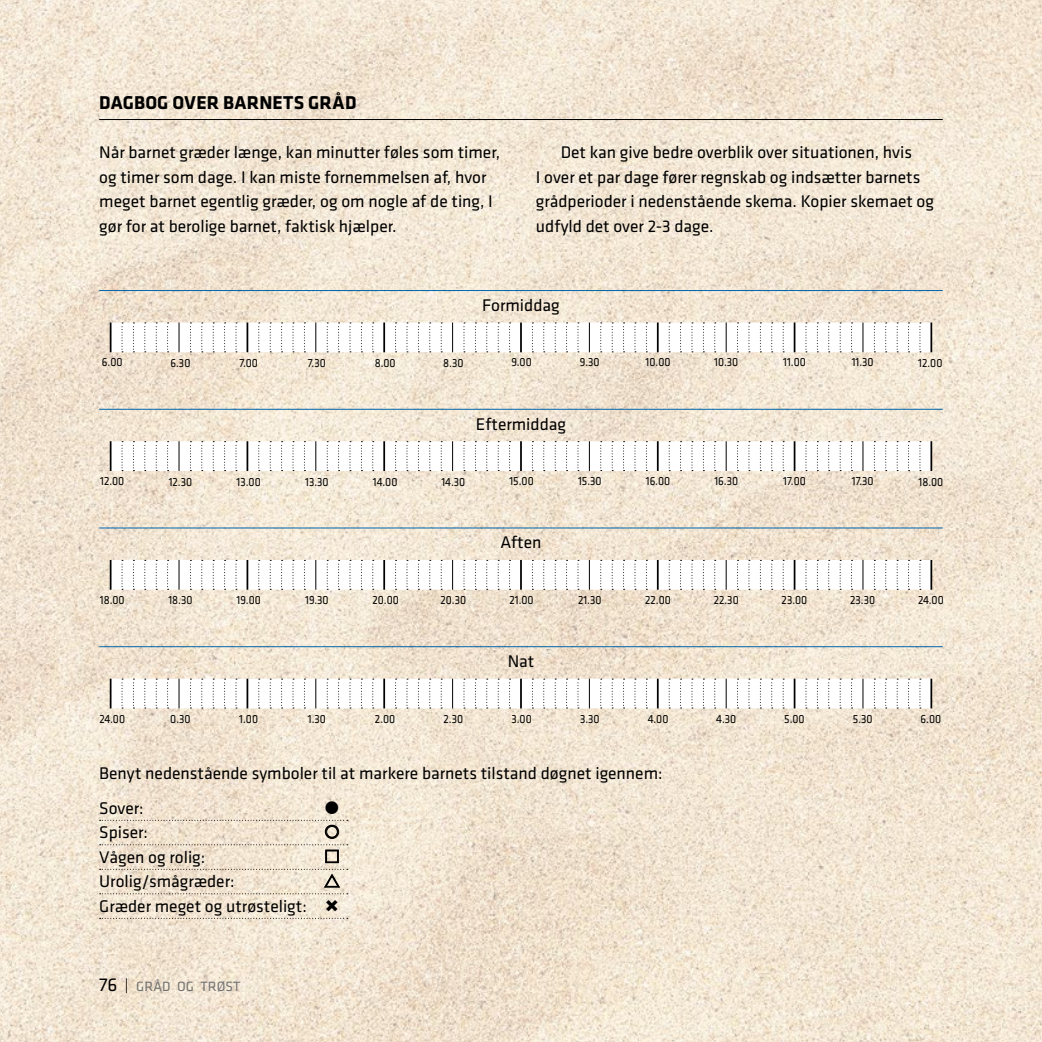
<style>
.page{position:relative;width:1042px;height:1042px;background:#fff}
.page>*{position:absolute;margin:0;border:0;box-sizing:border-box;transform-origin:0 0}
.t1{font:700 19.25px "Klavika";letter-spacing:.015em;color:#000}
.t2{font:17.5px/24.5px "Klavika";color:#000}
.t3{font:17.5px "Ding 1";color:#000}
.t4{font:14px "Klavika";letter-spacing:.01em;color:#706f6f}
.t5{font:12.25px "Klavika";color:#000;scale:.9 1}
.s1{font-family:"Ding 1"}
.s2{font-size:19.25px;color:#000}
.s3{font-size:14.88px;color:#000}
</style>
<div class="page">
<img style="left:0;top:0;width:1042px;height:1042px">
<hr style="left:99px;top:119px;width:844px;height:1px;background:#000">
<hr style="left:110px;top:322px;width:1px;height:30px;background:#000">
<hr style="left:930px;top:322px;width:2px;height:30px;background:#000">
<svg style="left:111px;top:322px;width:820px;height:30px"></svg>
<hr style="left:179px;top:322px;width:1px;height:30px;background:#000">
<hr style="left:315px;top:322px;width:1px;height:30px;background:#000">
<hr style="left:452px;top:322px;width:1px;height:30px;background:#000">
<hr style="left:589px;top:322px;width:1px;height:30px;background:#000">
<hr style="left:726px;top:322px;width:1px;height:30px;background:#000">
<hr style="left:862px;top:322px;width:1px;height:30px;background:#000">
<hr style="left:99px;top:290px;width:844px;height:1px;background:#0063a9">
<hr style="left:110px;top:441px;width:1px;height:30px;background:#000">
<hr style="left:930px;top:441px;width:2px;height:30px;background:#000">
<svg style="left:111px;top:441px;width:820px;height:30px"></svg>
<hr style="left:179px;top:441px;width:1px;height:30px;background:#000">
<hr style="left:315px;top:441px;width:1px;height:30px;background:#000">
<hr style="left:452px;top:441px;width:1px;height:30px;background:#000">
<hr style="left:589px;top:441px;width:1px;height:30px;background:#000">
<hr style="left:726px;top:441px;width:1px;height:30px;background:#000">
<hr style="left:862px;top:441px;width:1px;height:30px;background:#000">
<hr style="left:99px;top:409px;width:844px;height:1px;background:#0063a9">
<hr style="left:110px;top:560px;width:1px;height:30px;background:#000">
<hr style="left:930px;top:560px;width:2px;height:30px;background:#000">
<svg style="left:111px;top:560px;width:820px;height:30px"></svg>
<hr style="left:179px;top:560px;width:1px;height:30px;background:#000">
<hr style="left:315px;top:560px;width:1px;height:30px;background:#000">
<hr style="left:452px;top:560px;width:1px;height:30px;background:#000">
<hr style="left:589px;top:560px;width:1px;height:30px;background:#000">
<hr style="left:726px;top:560px;width:1px;height:30px;background:#000">
<hr style="left:862px;top:560px;width:1px;height:30px;background:#000">
<hr style="left:99px;top:527px;width:844px;height:1px;background:#0063a9">
<hr style="left:930px;top:679px;width:2px;height:29px;background:#000">
<svg style="left:110px;top:679px;width:821px;height:29px"></svg>
<hr style="left:99px;top:646px;width:844px;height:1px;background:#0063a9">
<svg style="left:100px;top:918px;width:248px;height:1px"></svg>
<svg style="left:100px;top:820px;width:248px;height:43px;background:#eaddcb"></svg>
<svg style="left:100px;top:869px;width:248px;height:25px;background:#e9ddcb"></svg>
<svg style="left:326px;top:801px;width:12px;height:12px"></svg>
<p class="t1" style="left:99px;top:89px;width:259px">DAGBOG OVER BARNETS GRÅD</p>
<p class="t2" style="left:99px;top:140px;width:403px">Når barnet græder længe, kan minutter føles som timer, og timer som dage. I kan miste fornemmelsen af, hvor meget barnet egentlig græder, og om nogle af de ting, I gør for at berolige barnet, faktisk hjælper.</p>
<p class="t2" style="left:536px;top:140px;width:400px;text-indent:25px">Det kan give bedre overblik over situationen, hvis<br>I over et par dage fører regnskab og indsætter barnets grådperioder i nedenstående skema. Kopier skemaet og udfyld det over 2-3 dage.</p>
<p class="t2" style="left:482px;top:292px;width:79px">Formiddag</p>
<p class="t5" style="left:102px;top:354px;width:24px">6.00</p>
<p class="t5" style="left:170px;top:355px;width:24px">6.30</p>
<p class="t5" style="left:239px;top:355px;width:22px">7.00</p>
<p class="t5" style="left:308px;top:355px;width:21px">7.30</p>
<p class="t5" style="left:375px;top:355px;width:25px">8.00</p>
<p class="t5" style="left:443px;top:355px;width:24px">8.30</p>
<p class="t5" style="left:511px;top:354px;width:24px">9.00</p>
<p class="t5" style="left:580px;top:354px;width:23px">9.30</p>
<p class="t5" style="left:645px;top:354px;width:29px">10.00</p>
<p class="t5" style="left:714px;top:354px;width:28px">10.30</p>
<p class="t5" style="left:783px;top:354px;width:27px">11.00</p>
<p class="t5" style="left:852px;top:354px;width:26px">11.30</p>
<p class="t5" style="left:918px;top:355px;width:28px">12.00</p>
<p class="t2" style="left:476px;top:411px;width:92px">Eftermiddag</p>
<p class="t5" style="left:100px;top:473px;width:28px">12.00</p>
<p class="t5" style="left:169px;top:473px;width:28px">12.30</p>
<p class="t5" style="left:237px;top:473px;width:28px">13.00</p>
<p class="t5" style="left:305px;top:473px;width:28px">13.30</p>
<p class="t5" style="left:373px;top:473px;width:29px">14.00</p>
<p class="t5" style="left:441px;top:473px;width:28px">14.30</p>
<p class="t5" style="left:509px;top:473px;width:29px">15.00</p>
<p class="t5" style="left:578px;top:473px;width:28px">15.30</p>
<p class="t5" style="left:646px;top:473px;width:29px">16.00</p>
<p class="t5" style="left:714px;top:473px;width:28px">16.30</p>
<p class="t5" style="left:783px;top:473px;width:27px">17.00</p>
<p class="t5" style="left:852px;top:473px;width:26px">17.30</p>
<p class="t5" style="left:918px;top:473px;width:29px">18.00</p>
<p class="t2" style="left:500px;top:530px;width:43px">Aften</p>
<p class="t5" style="left:100px;top:592px;width:29px">18.00</p>
<p class="t5" style="left:168px;top:592px;width:28px">18.30</p>
<p class="t5" style="left:237px;top:592px;width:28px">19.00</p>
<p class="t5" style="left:305px;top:592px;width:28px">19.30</p>
<p class="t5" style="left:372px;top:592px;width:31px">20.00</p>
<p class="t5" style="left:440px;top:592px;width:30px">20.30</p>
<p class="t5" style="left:509px;top:592px;width:28px">21.00</p>
<p class="t5" style="left:578px;top:592px;width:28px">21.30</p>
<p class="t5" style="left:645px;top:592px;width:30px">22.00</p>
<p class="t5" style="left:714px;top:592px;width:29px">22.30</p>
<p class="t5" style="left:781px;top:592px;width:30px">23.00</p>
<p class="t5" style="left:850px;top:592px;width:29px">23.30</p>
<p class="t5" style="left:918px;top:592px;width:30px">24.00</p>
<p class="t2" style="left:508px;top:648px;width:28px">Nat</p>
<p class="t5" style="left:99px;top:710px;width:30px">24.00</p>
<p class="t5" style="left:170px;top:711px;width:24px">0.30</p>
<p class="t5" style="left:239px;top:711px;width:22px">1.00</p>
<p class="t5" style="left:308px;top:711px;width:22px">1.30</p>
<p class="t5" style="left:375px;top:711px;width:24px">2.00</p>
<p class="t5" style="left:443px;top:711px;width:23px">2.30</p>
<p class="t5" style="left:511px;top:710px;width:24px">3.00</p>
<p class="t5" style="left:580px;top:710px;width:23px">3.30</p>
<p class="t5" style="left:648px;top:710px;width:25px">4.00</p>
<p class="t5" style="left:716px;top:710px;width:24px">4.30</p>
<p class="t5" style="left:784px;top:710px;width:24px">5.00</p>
<p class="t5" style="left:853px;top:710px;width:23px">5.30</p>
<p class="t5" style="left:920px;top:711px;width:24px">6.00</p>
<p class="t2" style="left:99px;top:755px;width:565px;line-height:34.5px">Benyt nedenstående symboler til at markere barnets tilstand døgnet igennem:<br>Sover:</p>
<p class="t2" style="left:99px;top:819px;width:50px">Spiser:</p>
<p class="t3" style="left:324px;top:823px;width:18px">‡</p>
<p class="t2" style="left:99px;top:844px;width:108px">Vågen og rolig:</p>
<p class="t3" style="left:324px;top:848px;width:17px">©</p>
<p class="t2" style="left:99px;top:868px;width:242px">Urolig/smågræder:<br>Græder meget og utrøsteligt: <span class="s1">Ø</span></p>
<p class="t4" style="left:99px;top:977px;width:143px"><span class="s2">76</span> <span class="s3">|</span> GRÅD OG TRØST</p>
</div>
